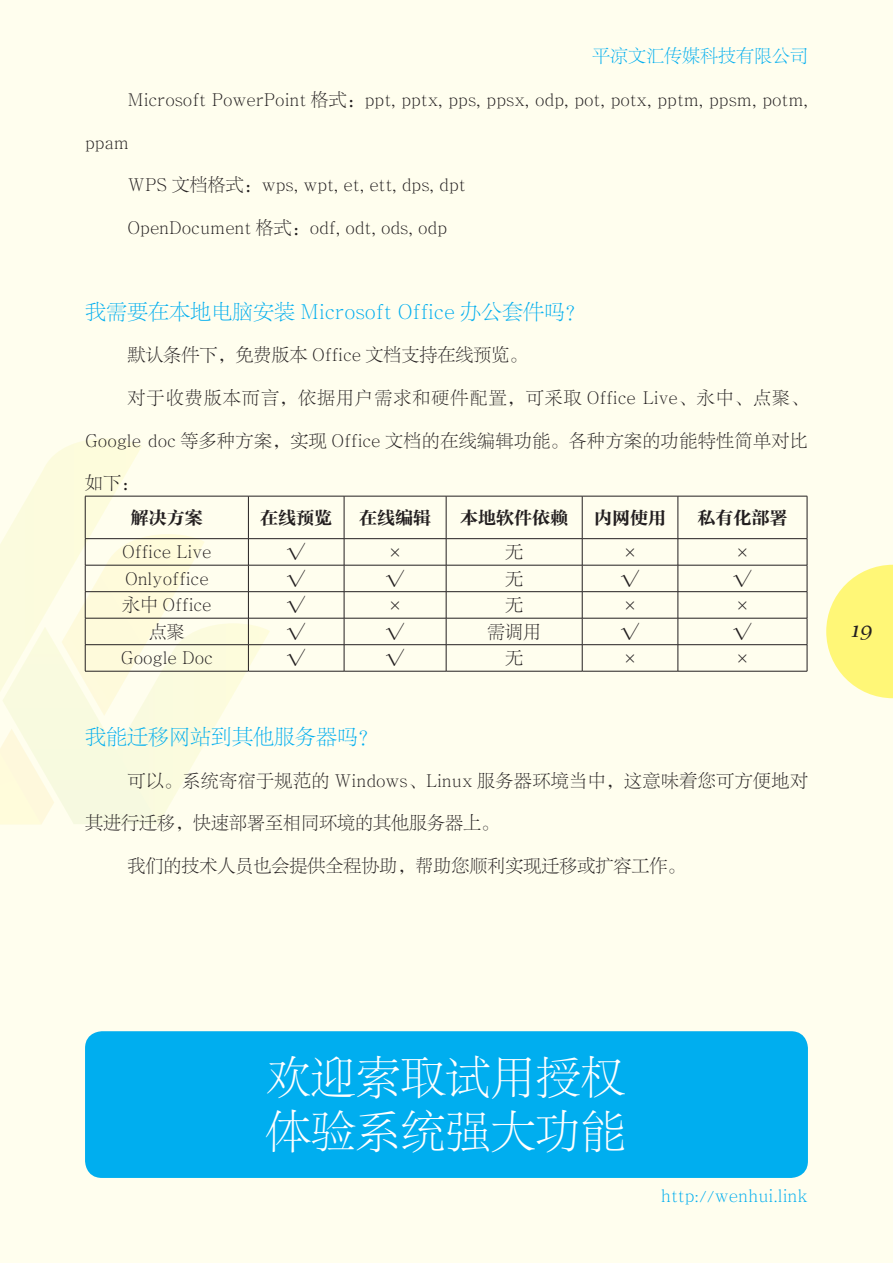
<style>
.page{position:relative;width:893px;height:1263px;background:#fffeee}
.page>*{position:absolute;margin:0;border:0;box-sizing:border-box;transform-origin:0 0}
.t1{font:45px "FZLTSK GBK1 0";color:#fff}
.段落样式422{font:21px "FZLTSK GBK1 0";color:#00aeef}
.t2{font:italic 21px "Lucida Calligraphy";color:#231f20}
.介绍文字样式4{font:18px "FZLTSK GBK1 0";color:#231f20}
.介绍文字样式4-2{font:18px "FZLTSK GBK1 0";letter-spacing:.025em;color:#231f20}
.段落样式1{font:18px "FZLTSK GBK1 0";color:#231f20}
.介绍文字样式4-3{font:18px "FZLTSK GBK1 0";letter-spacing:.06em;color:#231f20}
.t3{font:18px "FZLTSK GBK1 0";color:#00aeef}
.段落样式1-2{font:18px "FZCYSK GBK1 0";color:#231f20}
</style>
<div class="page">
<svg style="left:826px;top:565px;width:67px;height:133px"></svg>
<svg style="left:7px;top:439px;width:135px;height:95px"></svg>
<svg style="left:41px;top:534px;width:153px;height:290px"></svg>
<svg style="left:0;top:534px;width:41px;height:290px"></svg>
<hr style="left:85px;top:496px;width:163px;height:1px;background:#231f20">
<hr style="left:85px;top:496px;width:1px;height:42px;background:#231f20">
<hr style="left:248px;top:496px;width:96px;height:1px;background:#231f20">
<hr style="left:248px;top:496px;width:1px;height:42px;background:#231f20">
<hr style="left:344px;top:496px;width:102px;height:1px;background:#231f20">
<hr style="left:344px;top:496px;width:1px;height:42px;background:#231f20">
<hr style="left:446px;top:496px;width:136px;height:1px;background:#231f20">
<hr style="left:446px;top:496px;width:1px;height:42px;background:#231f20">
<hr style="left:582px;top:496px;width:96px;height:1px;background:#231f20">
<hr style="left:582px;top:496px;width:1px;height:42px;background:#231f20">
<hr style="left:678px;top:496px;width:129px;height:1px;background:#231f20">
<hr style="left:678px;top:496px;width:1px;height:42px;background:#231f20">
<hr style="left:807px;top:496px;width:1px;height:42px;background:#231f20">
<hr style="left:85px;top:538px;width:163px;height:1px;background:#231f20">
<hr style="left:248px;top:538px;width:96px;height:1px;background:#231f20">
<hr style="left:344px;top:538px;width:102px;height:1px;background:#231f20">
<hr style="left:446px;top:538px;width:136px;height:1px;background:#231f20">
<hr style="left:582px;top:538px;width:96px;height:1px;background:#231f20">
<hr style="left:678px;top:538px;width:129px;height:1px;background:#231f20">
<hr style="left:248px;top:565px;width:96px;height:1px;background:#231f20">
<hr style="left:344px;top:565px;width:102px;height:1px;background:#231f20">
<hr style="left:446px;top:565px;width:136px;height:1px;background:#231f20">
<hr style="left:582px;top:565px;width:96px;height:1px;background:#231f20">
<hr style="left:678px;top:565px;width:129px;height:1px;background:#231f20">
<hr style="left:248px;top:591px;width:96px;height:1px;background:#231f20">
<hr style="left:344px;top:591px;width:102px;height:1px;background:#231f20">
<hr style="left:446px;top:591px;width:136px;height:1px;background:#231f20">
<hr style="left:582px;top:591px;width:96px;height:1px;background:#231f20">
<hr style="left:678px;top:591px;width:129px;height:1px;background:#231f20">
<hr style="left:248px;top:618px;width:96px;height:1px;background:#231f20">
<hr style="left:344px;top:618px;width:102px;height:1px;background:#231f20">
<hr style="left:446px;top:618px;width:136px;height:1px;background:#231f20">
<hr style="left:582px;top:618px;width:96px;height:1px;background:#231f20">
<hr style="left:678px;top:618px;width:129px;height:1px;background:#231f20">
<hr style="left:248px;top:644px;width:96px;height:1px;background:#231f20">
<svg style="left:73px;top:539px;width:197px;height:285px"></svg>
<hr style="left:344px;top:644px;width:102px;height:1px;background:#231f20">
<svg style="left:344px;top:539px;width:1px;height:132px"></svg>
<hr style="left:446px;top:644px;width:136px;height:1px;background:#231f20">
<svg style="left:446px;top:539px;width:1px;height:132px"></svg>
<hr style="left:582px;top:644px;width:96px;height:1px;background:#231f20">
<svg style="left:582px;top:539px;width:1px;height:132px"></svg>
<hr style="left:678px;top:644px;width:129px;height:1px;background:#231f20">
<svg style="left:678px;top:539px;width:1px;height:132px"></svg>
<svg style="left:807px;top:539px;width:1px;height:132px"></svg>
<hr style="left:85px;top:671px;width:163px;height:1px;background:#231f20">
<hr style="left:248px;top:671px;width:96px;height:1px;background:#231f20">
<hr style="left:344px;top:671px;width:102px;height:1px;background:#231f20">
<hr style="left:446px;top:671px;width:136px;height:1px;background:#231f20">
<hr style="left:582px;top:671px;width:96px;height:1px;background:#231f20">
<hr style="left:678px;top:671px;width:129px;height:1px;background:#231f20">
<div style="left:85px;top:1031px;width:723px;height:147px;background:#00aeef;border-radius:17px"></div>
<p class="t3" style="left:592px;top:46px;width:217px">平凉文汇传媒科技有限公司</p>
<p class="介绍文字样式4" style="left:128px;top:91px;width:682px">Microsoft PowerPoint 格式：ppt, pptx, pps, ppsx, odp, pot, potx, pptm, ppsm, potm,</p>
<p class="介绍文字样式4" style="left:85px;top:133px;width:45px">ppam</p>
<p class="介绍文字样式4" style="left:128px;top:176px;width:340px">WPS 文档格式：wps, wpt, et, ett, dps, dpt</p>
<p class="介绍文字样式4" style="left:128px;top:218px;width:321px">OpenDocument 格式：odf, odt, ods, odp</p>
<p class="段落样式422" style="left:85px;top:301px;width:503px">我需要在本地电脑安装 Microsoft Office 办公套件吗？</p>
<p class="介绍文字样式4" style="left:128px;top:346px;width:401px">默认条件下，免费版本 Office 文档支持在线预览。</p>
<p class="介绍文字样式4-3" style="left:128px;top:388px;width:682px">对于收费版本而言，依据用户需求和硬件配置，可采取 Office Live、永中、点聚、</p>
<p class="介绍文字样式4-2" style="left:85px;top:431px;width:724px">Google doc 等多种方案，实现 Office 文档的在线编辑功能。各种方案的功能特性简单对比</p>
<p class="介绍文字样式4" style="left:85px;top:473px;width:55px">如下：</p>
<p class="段落样式1-2" style="left:131px;top:508px;width:73px">解决方案</p>
<p class="段落样式1-2" style="left:260px;top:508px;width:73px">在线预览</p>
<p class="段落样式1-2" style="left:359px;top:508px;width:73px">在线编辑</p>
<p class="段落样式1-2" style="left:460px;top:508px;width:109px">本地软件依赖</p>
<p class="段落样式1-2" style="left:594px;top:508px;width:73px">内网使用</p>
<p class="段落样式1-2" style="left:697px;top:508px;width:91px">私有化部署</p>
<p class="段落样式1" style="left:122px;top:542px;width:91px">Office Live</p>
<p class="段落样式1" style="left:287px;top:542px;width:19px">√</p>
<p class="段落样式1" style="left:386px;top:542px;width:19px">×</p>
<p class="段落样式1" style="left:505px;top:542px;width:19px">无</p>
<p class="段落样式1" style="left:621px;top:542px;width:19px">×</p>
<p class="段落样式1" style="left:733px;top:542px;width:19px">×</p>
<p class="段落样式1" style="left:125px;top:569px;width:85px">Onlyoffice</p>
<p class="段落样式1" style="left:287px;top:569px;width:19px">√</p>
<p class="段落样式1" style="left:386px;top:569px;width:19px">√</p>
<p class="段落样式1" style="left:505px;top:569px;width:19px">无</p>
<p class="段落样式1" style="left:621px;top:569px;width:19px">√</p>
<p class="段落样式1" style="left:733px;top:569px;width:19px">√</p>
<p class="段落样式1" style="left:122px;top:595px;width:91px">永中 Office</p>
<p class="段落样式1" style="left:287px;top:595px;width:19px">√</p>
<p class="段落样式1" style="left:386px;top:595px;width:19px">×</p>
<p class="段落样式1" style="left:505px;top:595px;width:19px">无</p>
<p class="段落样式1" style="left:621px;top:595px;width:19px">×</p>
<p class="段落样式1" style="left:733px;top:595px;width:19px">×</p>
<p class="段落样式1" style="left:149px;top:622px;width:37px">点聚</p>
<p class="段落样式1" style="left:287px;top:622px;width:19px">√</p>
<p class="段落样式1" style="left:386px;top:622px;width:19px">√</p>
<p class="段落样式1" style="left:487px;top:622px;width:55px">需调用</p>
<p class="段落样式1" style="left:621px;top:622px;width:19px">√</p>
<p class="段落样式1" style="left:733px;top:622px;width:19px">√</p>
<p class="段落样式1" style="left:121px;top:649px;width:93px">Google Doc</p>
<p class="段落样式1" style="left:287px;top:649px;width:19px">√</p>
<p class="段落样式1" style="left:386px;top:649px;width:19px">√</p>
<p class="段落样式1" style="left:505px;top:649px;width:19px">无</p>
<p class="段落样式1" style="left:621px;top:649px;width:19px">×</p>
<p class="段落样式1" style="left:733px;top:649px;width:19px">×</p>
<p class="段落样式422" style="left:85px;top:726px;width:295px">我能迁移网站到其他服务器吗？</p>
<p class="介绍文字样式4-2" style="left:128px;top:771px;width:682px">可以。系统寄宿于规范的 Windows、Linux 服务器环境当中，这意味着您可方便地对</p>
<p class="介绍文字样式4" style="left:85px;top:813px;width:415px">其进行迁移，快速部署至相同环境的其他服务器上。</p>
<p class="介绍文字样式4" style="left:128px;top:856px;width:559px">我们的技术人员也会提供全程协助，帮助您顺利实现迁移或扩容工作。</p>
<p class="t2" style="left:850px;top:617px;width:24px">19</p>
<p class="t1" style="left:266px;top:1054px;width:361px">欢迎索取试用授权</p>
<p class="t1" style="left:266px;top:1108px;width:361px">体验系统强大功能</p>
<p class="t3" style="left:661px;top:1186px;width:149px">http://wenhui.link</p>
</div>
